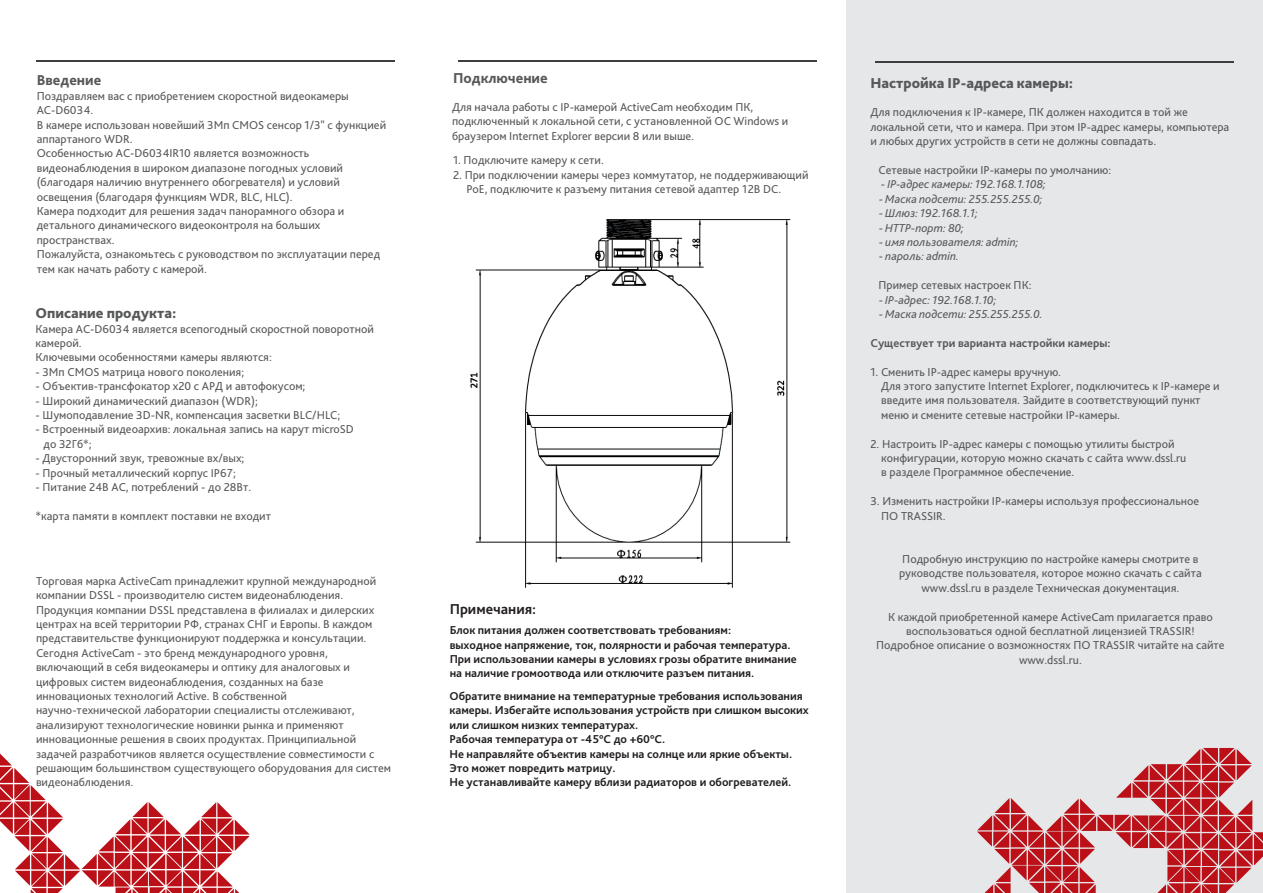
<style>
.page{position:relative;width:1263px;height:893px;background:#fff}
.page>*{position:absolute;margin:0;border:0;box-sizing:border-box;transform-origin:0 0}
.t1{font:800 15px "Bliss Pro";color:#57585a}
.t2{font:800 15px "Bliss Pro";color:#57585a}
.t3{font:700 15px "Bliss Pro";color:#231f20}
.t4{font:12px/14.4px "Bliss Pro";color:#57585a}
.t5{font:700 12px/14.4px "Bliss Pro";color:#231f20}
.t6{font:italic 12px "Bliss Pro";color:#57585a}
.t7{font:700 12px "Bliss Pro";color:#57585a}
</style>
<div class="page">
<div style="left:847px;top:0;width:416px;height:893px;background:#e6e7e9"></div>
<svg style="left:977px;top:748px;width:286px;height:145px"></svg>
<hr style="left:458px;top:61px;width:359px;height:1px;background:#3e3e3f">
<hr style="left:36px;top:61px;width:359px;height:1px;background:#3e3e3f">
<svg style="left:0;top:754px;width:250px;height:139px"></svg>
<hr style="left:875px;top:61px;width:359px;height:2px;background:#3e3e3f">
<img style="left:470px;top:218px;width:321px;height:370px">
<p class="t2" style="left:37px;top:71px;width:66px">Введение</p>
<p class="t4" style="left:37px;top:88px;width:351px">Поздравляем вас с приобретением скоростной видеокамеры AC-D6034.<br>В камере использован новейший 3Мп CMOS сенсор 1/3" с функцией аппартаного WDR.<br>Особенностью AC-D6034IR10 является возможность видеонаблюдения в широком диапазоне погодных условий (благодаря наличию внутреннего обогревателя) и условий освещения (благодаря функциям WDR, BLC, HLC).<br>Камера подходит для решения задач панорамного обзора и детального динамического видеоконтроля на больших пространствах.<br>Пожалуйста, ознакомьтесь с руководством по эксплуатации перед тем как начать работу с камерой.</p>
<p class="t1" style="left:36px;top:304px;width:142px">Описание продукта:</p>
<p class="t4" style="left:36px;top:321px;width:340px">Камера AC-D6034 является всепогодный скоростной поворотной камерой.<br>Ключевыми особенностями камеры являются:</p>
<p class="t4" style="left:36px;top:364px;width:210px">- 3Мп CMOS матрица нового поколения;</p>
<p class="t4" style="left:36px;top:379px;width:271px">- Объектив-трансфокатор x20 с АРД и автофокусом;</p>
<p class="t4" style="left:36px;top:393px;width:224px">- Широкий динамический диапазон (WDR);</p>
<p class="t4" style="left:36px;top:408px;width:306px">- Шумоподавление 3D-NR, компенсация засветки BLC/HLC;</p>
<p class="t4" style="left:44px;top:422px;width:312px;text-indent:-8px">- Встроенный видеоархив: локальная запись на карут microSD до 32Гб*;</p>
<p class="t4" style="left:36px;top:451px;width:210px">- Двусторонний звук, тревожные вх/вых;</p>
<p class="t4" style="left:36px;top:465px;width:202px">- Прочный металлический корпус IP67;</p>
<p class="t4" style="left:36px;top:480px;width:217px">- Питание 24В AC, потреблений - до 28Вт.</p>
<p class="t4" style="left:36px;top:508px;width:237px">*карта памяти в комплект поставки не входит</p>
<p class="t4" style="left:36px;top:573px;width:357px">Торговая марка ActiveCam принадлежит крупной международной компании DSSL - производителю систем видеонаблюдения.<br>Продукция компании DSSL представлена в филиалах и дилерских центрах на всей территории РФ, странах СНГ и Европы. В каждом представительстве функционируют поддержка и консультации.<br>Сегодня ActiveCam - это бренд международного уровня, включающий в себя видеокамеры и оптику для аналоговых и цифровых систем видеонаблюдения, созданных на базе инновационых технологий Active. В собственной научно-технической лаборатории специалисты отслеживают, анализируют технологические новинки рынка и применяют инновационные решения в своих продуктах. Принципиальной задачей разработчиков является осуществление совместимости с решающим большинством существующего оборудования для систем видеонаблюдения.</p>
<p class="t2" style="left:453px;top:69px;width:96px">Подключение</p>
<p class="t4" style="left:452px;top:100px;width:338px">Для начала работы с IP-камерой ActiveCam необходим ПК, подключенный к локальной сети, с установленной ОС Windows и браузером Internet Explorer версии 8 или выше.</p>
<p class="t4" style="left:453px;top:153px;width:152px">1. Подключите камеру к сети.</p>
<p class="t4" style="left:466px;top:167px;width:344px;text-indent:-13px">2. При подключении камеры через коммутатор, не поддерживающий<br>РоЕ, подключите к разъему питания сетевой адаптер 12В DC.</p>
<p class="t3" style="left:450px;top:600px;width:88px">Примечания:</p>
<p class="t5" style="left:450px;top:623px;width:348px">Блок питания должен соответствовать требованиям:<br>выходное напряжение, ток, полярности и рабочая температура.<br>При использовании камеры в условиях грозы обратите внимание на наличие громоотвода или отключите разъем питания.</p>
<p class="t5" style="left:449px;top:688px;width:361px">Обратите внимание на температурные требования использования камеры. Избегайте использования устройств при слишком высоких или слишком низких температурах.<br>Рабочая температура от -45°C до +60°C.<br>Не направляйте объектив камеры на солнце или яркие объекты.<br>Это может повредить матрицу.<br>Не устанавливайте камеру вблизи радиаторов и обогревателей.</p>
<p class="t1" style="left:870px;top:73px;width:204px">Настройка IP-адреса камеры:</p>
<p class="t4" style="left:870px;top:105px;width:360px">Для подключения к IP-камере, ПК должен находится в той же локальной сети, что и камера. При этом IP-адрес камеры, компьютера и любых других устройств в сети не должны совпадать.</p>
<p class="t4" style="left:878px;top:163px;width:234px">Сетевые настройки IP-камеры по умолчанию:</p>
<p class="t6" style="left:881px;top:177px;width:166px">- IP-адрес камеры: 192.168.1.108;</p>
<p class="t6" style="left:879px;top:191px;width:165px">- Маска подсети: 255.255.255.0;</p>
<p class="t6" style="left:879px;top:206px;width:100px">- Шлюз: 192.168.1.1;</p>
<p class="t6" style="left:879px;top:220px;width:86px">- HTTP-порт: 80;</p>
<p class="t6" style="left:879px;top:235px;width:141px">- имя пользователя: admin;</p>
<p class="t6" style="left:879px;top:249px;width:81px">- пароль: admin.</p>
<p class="t4" style="left:878px;top:278px;width:155px">Пример сетевых настроек ПК:</p>
<p class="t6" style="left:879px;top:292px;width:119px">- IP-адрес: 192.168.1.10;</p>
<p class="t6" style="left:879px;top:307px;width:165px">- Маска подсети: 255.255.255.0.</p>
<p class="t7" style="left:870px;top:335px;width:242px">Существует три варианта настройки камеры:</p>
<p class="t4" style="left:881px;top:364px;width:340px;text-indent:-11px">1. Сменить IP-адрес камеры вручную.<br>Для этого запустите Internet Explorer, подключитесь к IP-камере и введите имя пользователя. Зайдите в соответствующий пункт меню и смените сетевые настройки IP-камеры.</p>
<p class="t4" style="left:881px;top:436px;width:307px;text-indent:-11px">2. Настроить IP-адрес камеры с помощью утилиты быстрой конфигурации, которую можно скачать с сайта www.dssl.ru в разделе Программное обеспечение.</p>
<p class="t4" style="left:881px;top:494px;width:320px;text-indent:-11px">3. Изменить настройки IP-камеры используя профессиональное<br>ПО TRASSIR.</p>
<p class="t4" style="left:899px;top:551px;width:304px;text-align:center">Подробную инструкцию по настройке камеры смотрите в руководстве пользователя, которое можно скачать с сайта www.dssl.ru в разделе Техническая документация.</p>
<p class="t4" style="left:876px;top:609px;width:350px;text-align:center">К каждой приобретенной камере ActiveCam прилагается право воспользоваться одной бесплатной лицензией TRASSIR!<br>Подробное описание о возможностях ПО TRASSIR читайте на сайте www.dssl.ru.</p>
</div>
